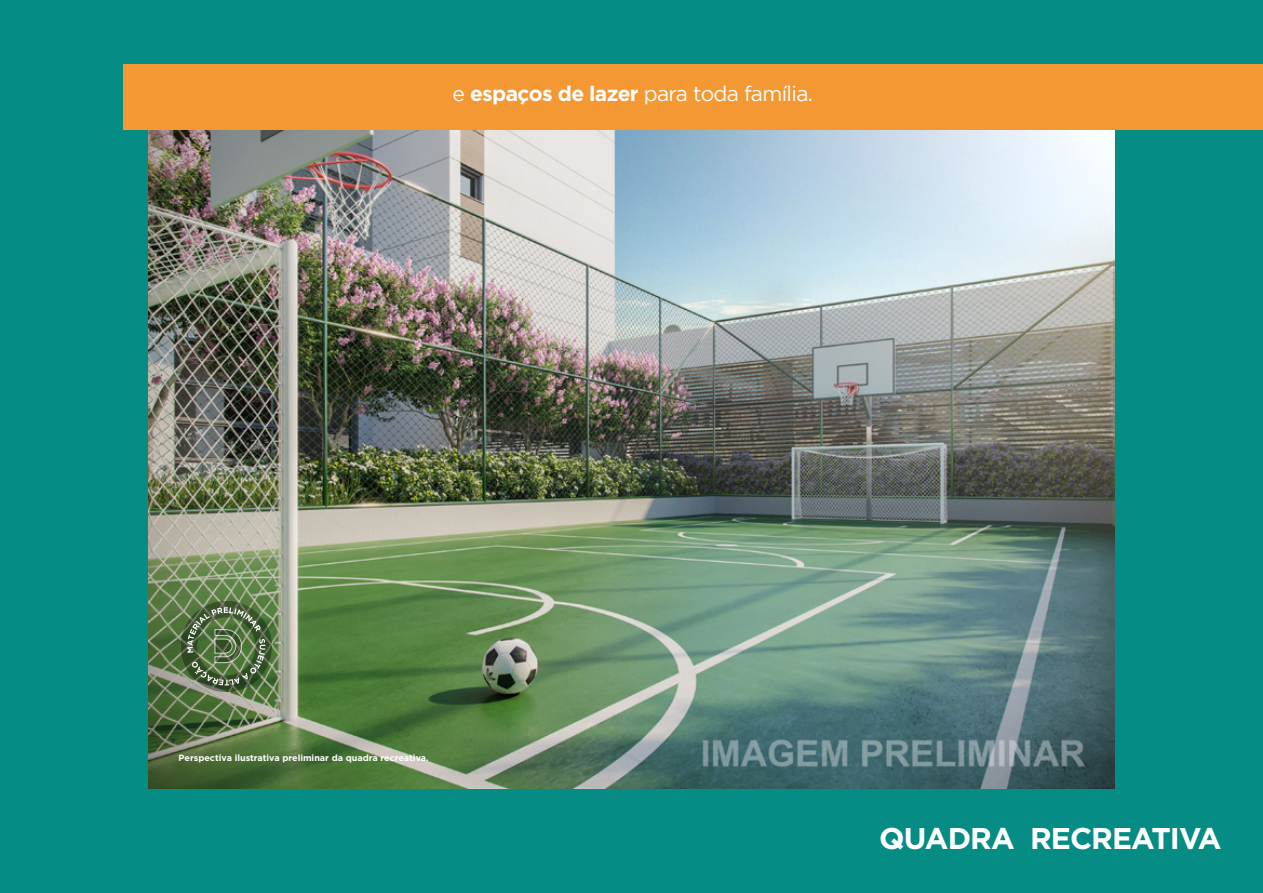
<style>
.page{position:relative;width:1263px;height:893px;background:#048c85}
.page>*{position:absolute;margin:0;border:0;box-sizing:border-box;transform-origin:0 0}
.t1{font:700 30px "Gotham";letter-spacing:-.03em;color:#fff}
.t2{font:21px "Gotham";letter-spacing:-.03em;color:#fff}
.t3{font:700 9px "Gotham";color:#fff}
.s1{font-weight:700}
</style>
<div class="page">
<img style="left:148px;top:130px;width:967px;height:658px">
<img style="left:181px;top:601px;width:90px;height:91px">
<div style="left:123px;top:64px;width:1140px;height:66px;background:#f49834"></div>
<h2 class="t2" style="left:453px;top:82px;width:362px">e <span class="s1">espaços de lazer</span> para toda família.</h2>
<p class="t3" style="left:179px;top:753px;width:252px">Perspectiva ilustrativa preliminar da quadra recreativa.</p>
<h1 class="t1" style="left:879px;top:821px;width:344px">QUADRA RECREATIVA</h1>
</div>
